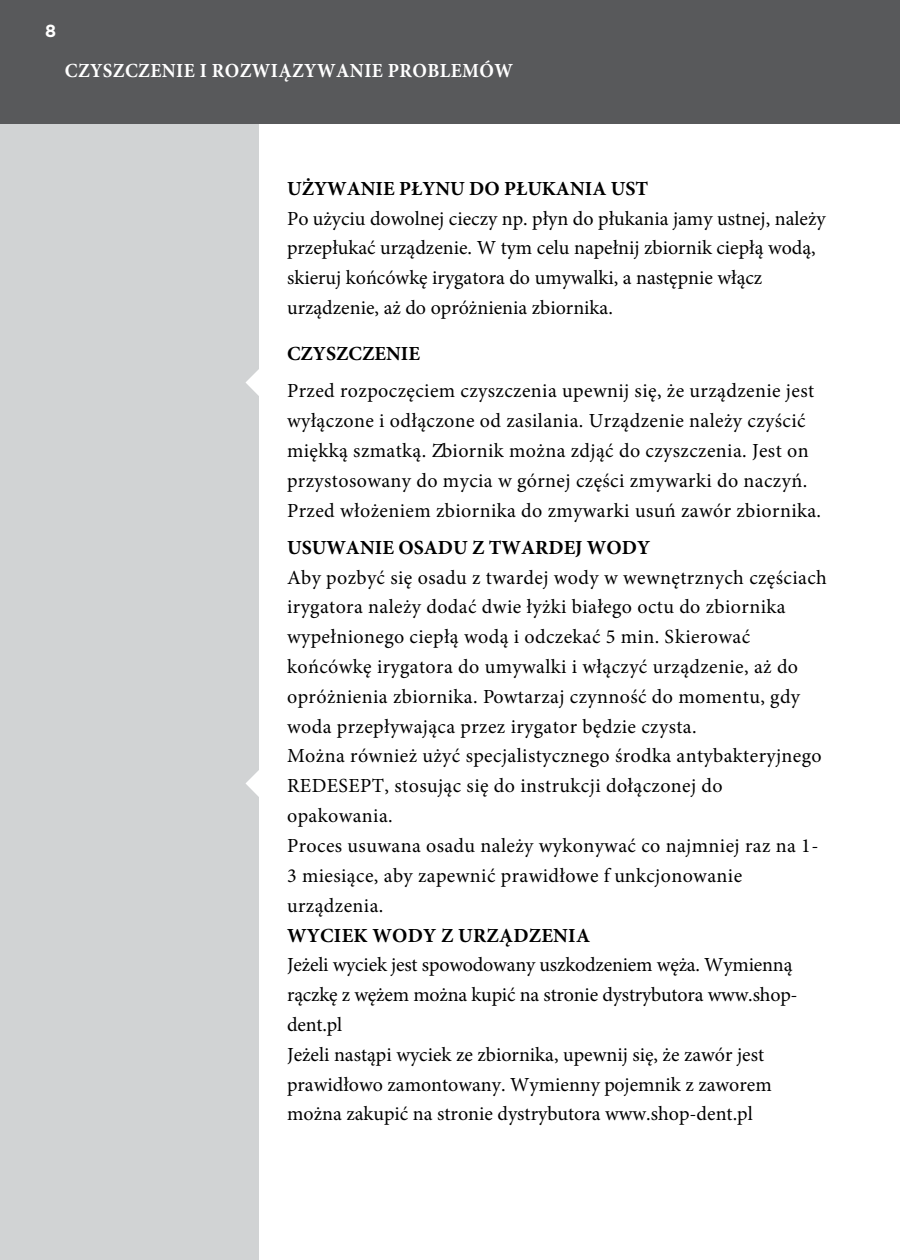
<style>
.page{position:relative;width:900px;height:1260px;background:#fff}
.page>*{position:absolute;margin:0;border:0;box-sizing:border-box;transform-origin:0 0}
.t1{font:20px/29.8px "Minion Pro";letter-spacing:.02em;color:#000}
.t2{font:20px/29.8px "Minion Pro";color:#000}
.t3{font:700 20px "Minion Pro";color:#000}
.t4{font:700 20px "Minion Pro";letter-spacing:.02em;color:#fff;scale:.95 1}
.t5{font:700 17.5px "Gotham";color:#fff}
</style>
<div class="page">
<div style="left:0;top:76px;width:259px;height:1184px;background:#d1d3d4"></div>
<div style="left:0;top:0;width:900px;height:124px;background:#58595b"></div>
<svg style="left:245px;top:770px;width:14px;height:27px"></svg>
<svg style="left:245px;top:369px;width:14px;height:27px"></svg>
<p class="t5" style="left:45px;top:19px;width:13px">8</p>
<p class="t4" style="left:65px;top:56px;width:473px">CZYSZCZENIE I ROZWIĄZYWANIE PROBLEMÓW</p>
<p class="t3" style="left:287px;top:174px;width:363px">UŻYWANIE PŁYNU DO PŁUKANIA UST</p>
<p class="t2" style="left:287px;top:203px;width:540px">Po użyciu dowolnej cieczy np. płyn do płukania jamy ustnej, należy przepłukać urządzenie. W tym celu napełnij zbiornik ciepłą wodą, skieruj końcówkę irygatora do umywalki, a następnie włącz urządzenie, aż do opróżnienia zbiornika.</p>
<p class="t3" style="left:287px;top:340px;width:134px">CZYSZCZENIE</p>
<p class="t1" style="left:287px;top:376px;width:536px">Przed rozpoczęciem czyszczenia upewnij się, że urządzenie jest wyłączone i odłączone od zasilania. Urządzenie należy czyścić miękką szmatką. Zbiornik można zdjąć do czyszczenia. Jest on przystosowany do mycia w górnej części zmywarki do naczyń.<br>Przed włożeniem zbiornika do zmywarki usuń zawór zbiornika.</p>
<p class="t3" style="left:287px;top:533px;width:365px">USUWANIE OSADU Z TWARDEJ WODY</p>
<p class="t1" style="left:287px;top:562px;width:541px">Aby pozbyć się osadu z twardej wody w wewnętrznych częściach irygatora należy dodać dwie łyżki białego octu do zbiornika wypełnionego ciepłą wodą i odczekać 5 min. Skierować końcówkę irygatora do umywalki i włączyć urządzenie, aż do opróżnienia zbiornika. Powtarzaj czynność do momentu, gdy woda przepływająca przez irygator będzie czysta.<br>Można również użyć specjalistycznego środka antybakteryjnego REDESEPT, stosując się do instrukcji dołączonej do opakowania.<br>Proces usuwana osadu należy wykonywać co najmniej raz na 1- 3 miesiące, aby zapewnić prawidłowe f unkcjonowanie urządzenia.</p>
<p class="t3" style="left:287px;top:921px;width:305px">WYCIEK WODY Z URZĄDZENIA</p>
<p class="t2" style="left:287px;top:950px;width:512px">Jeżeli wyciek jest spowodowany uszkodzeniem węża. Wymienną rączkę z wężem można kupić na stronie dystrybutora www.shop&shy;dent.pl<br>Jeżeli nastąpi wyciek ze zbiornika, upewnij się, że zawór jest prawidłowo zamontowany. Wymienny pojemnik z zaworem można zakupić na stronie dystrybutora www.shop-dent.pl</p>
</div>
